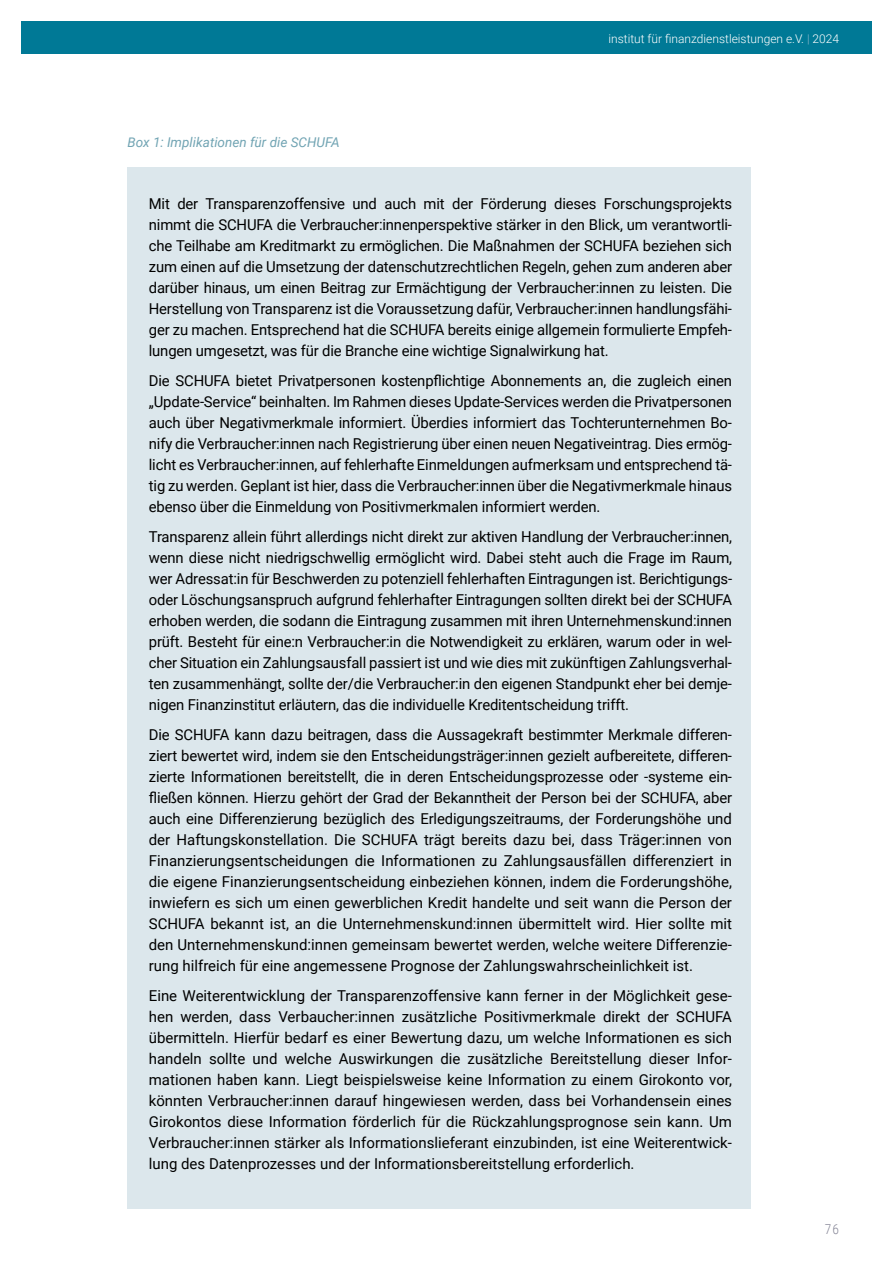
<style>
.page{position:relative;width:893px;height:1263px;background:#fff}
.page>*{position:absolute;margin:0;border:0;box-sizing:border-box;transform-origin:0 0}
.t1{font:15px/21px "Roboto";letter-spacing:-.01em;color:#000;text-align:justify}
.t2{font:italic 13.5px "Roboto";color:#71a4b3}
.t3{font:300 13.5px "Roboto Condensed";color:#848495}
.t4{font:300 12px "Roboto";color:#fff}
.s1{color:#8cb6c9}
</style>
<div class="page">
<div style="left:21px;top:21px;width:850px;height:33px;background:#007996"></div>
<div style="left:128px;top:168px;width:623px;height:1041px;background:#dce7ec"></div>
<p class="t2" style="left:128px;top:133px;width:214px">Box 1: Implikationen für die SCHUFA</p>
<p class="t4" style="left:608px;top:30px;width:232px">institut für finanzdienstleistungen e.V. <span class="s1">|</span> 2024</p>
<p class="t1" style="left:149px;top:192px;width:585px">Mit der Transparenzoffensive und auch mit der Förderung dieses Forschungsprojekts nimmt die SCHUFA die Verbraucher:innenperspektive stärker in den Blick, um verantwortli&shy;che Teilhabe am Kreditmarkt zu ermöglichen. Die Maßnahmen der SCHUFA beziehen sich zum einen auf die Umsetzung der datenschutzrechtlichen Regeln, gehen zum anderen aber darüber hinaus, um einen Beitrag zur Ermächtigung der Verbraucher:innen zu leisten. Die Herstellung von Transparenz ist die Voraussetzung dafür, Verbraucher:innen handlungsfähi&shy;ger zu machen. Entsprechend hat die SCHUFA bereits einige allgemein formulierte Empfeh&shy;lungen umgesetzt, was für die Branche eine wichtige Signalwirkung hat.</p>
<p class="t1" style="left:149px;top:369px;width:585px">Die SCHUFA bietet Privatpersonen kostenpflichtige Abonnements an, die zugleich einen „Update-Service“ beinhalten. Im Rahmen dieses Update-Services werden die Privatpersonen auch über Negativmerkmale informiert. Überdies informiert das Tochterunternehmen Bo&shy;nify die Verbraucher:innen nach Registrierung über einen neuen Negativeintrag. Dies ermög&shy;licht es Verbraucher:innen, auf fehlerhafte Einmeldungen aufmerksam und entsprechend tä&shy;tig zu werden. Geplant ist hier, dass die Verbraucher:innen über die Negativmerkmale hinaus ebenso über die Einmeldung von Positivmerkmalen informiert werden.</p>
<p class="t1" style="left:149px;top:525px;width:585px">Transparenz allein führt allerdings nicht direkt zur aktiven Handlung der Verbraucher:innen, wenn diese nicht niedrigschwellig ermöglicht wird. Dabei steht auch die Frage im Raum, wer Adressat:in für Beschwerden zu potenziell fehlerhaften Eintragungen ist. Berichtigungs&shy;oder Löschungsanspruch aufgrund fehlerhafter Eintragungen sollten direkt bei der SCHUFA erhoben werden, die sodann die Eintragung zusammen mit ihren Unternehmenskund:innen prüft. Besteht für eine:n Verbraucher:in die Notwendigkeit zu erklären, warum oder in wel&shy;cher Situation ein Zahlungsausfall passiert ist und wie dies mit zukünftigen Zahlungsverhal&shy;ten zusammenhängt, sollte der/die Verbraucher:in den eigenen Standpunkt eher bei demje&shy;nigen Finanzinstitut erläutern, das die individuelle Kreditentscheidung trifft.</p>
<p class="t1" style="left:149px;top:723px;width:585px">Die SCHUFA kann dazu beitragen, dass die Aussagekraft bestimmter Merkmale differen&shy;ziert bewertet wird, indem sie den Entscheidungsträger:innen gezielt aufbereitete, differen&shy;zierte Informationen bereitstellt, die in deren Entscheidungsprozesse oder -systeme ein&shy;fließen können. Hierzu gehört der Grad der Bekanntheit der Person bei der SCHUFA, aber auch eine Differenzierung bezüglich des Erledigungszeitraums, der Forderungshöhe und der Haftungskonstellation. Die SCHUFA trägt bereits dazu bei, dass Träger:innen von Finanzierungsentscheidungen die Informationen zu Zahlungsausfällen differenziert in die eigene Finanzierungsentscheidung einbeziehen können, indem die Forderungshöhe, inwiefern es sich um einen gewerblichen Kredit handelte und seit wann die Person der SCHUFA bekannt ist, an die Unternehmenskund:innen übermittelt wird. Hier sollte mit den Unternehmenskund:innen gemeinsam bewertet werden, welche weitere Differenzie&shy;rung hilfreich für eine angemessene Prognose der Zahlungswahrscheinlichkeit ist.</p>
<p class="t1" style="left:149px;top:984px;width:585px">Eine Weiterentwicklung der Transparenzoffensive kann ferner in der Möglichkeit gese&shy;hen werden, dass Verbaucher:innen zusätzliche Positivmerkmale direkt der SCHUFA übermitteln. Hierfür bedarf es einer Bewertung dazu, um welche Informationen es sich handeln sollte und welche Auswirkungen die zusätzliche Bereitstellung dieser Infor&shy;mationen haben kann. Liegt beispielsweise keine Information zu einem Girokonto vor, könnten Verbraucher:innen darauf hingewiesen werden, dass bei Vorhandensein eines Girokontos diese Information förderlich für die Rückzahlungsprognose sein kann. Um Verbraucher:innen stärker als Informationslieferant einzubinden, ist eine Weiterentwick&shy;lung des Datenprozesses und der Informationsbereitstellung erforderlich.</p>
<p class="t3" style="left:825px;top:1220px;width:16px">76</p>
</div>
